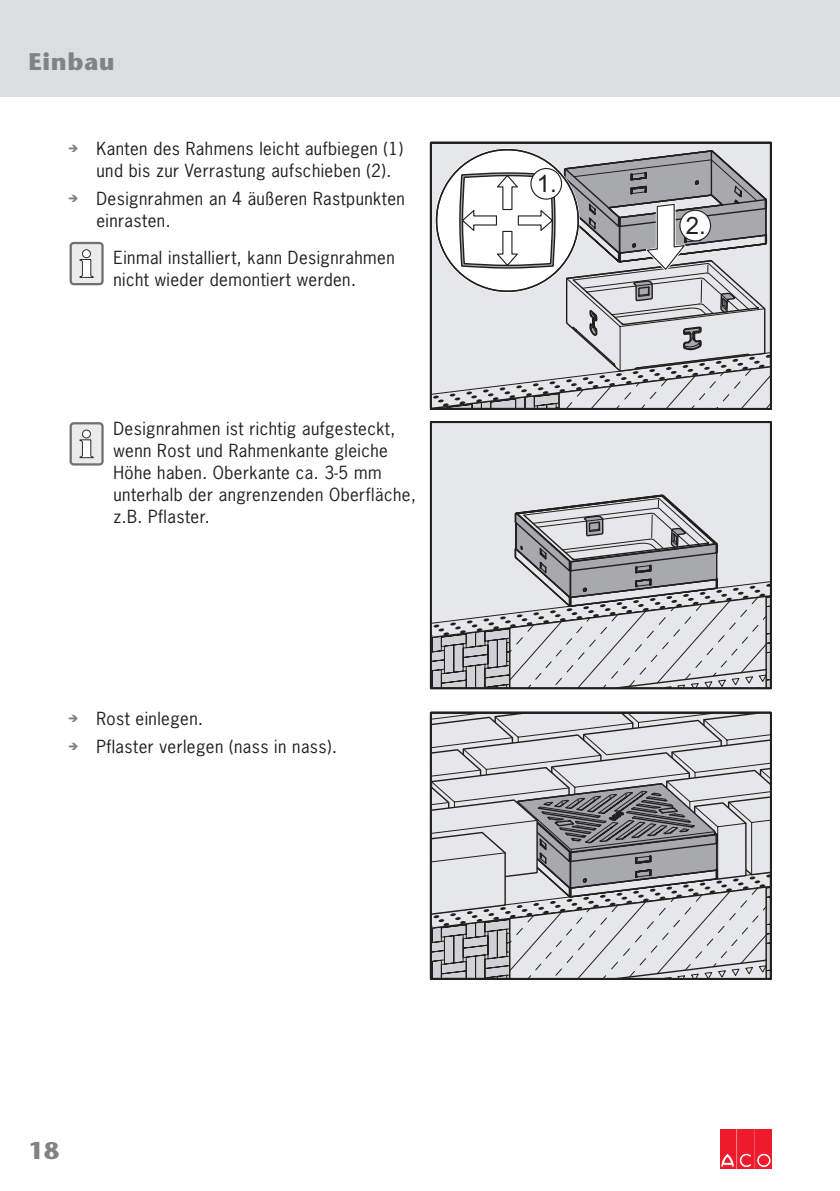
<style>
.page{position:relative;width:840px;height:1191px;background:#fff}
.page>*{position:absolute;margin:0;border:0;box-sizing:border-box;transform-origin:0 0}
.t1{font:700 24px "Stone Sans";letter-spacing:.03em;color:#808285}
.t2{font:24px "Arial";color:#231f20}
.t3{font:17px/22px "News Gothic";letter-spacing:.025em;color:#231f20}
</style>
<div class="page">
<div style="left:719px;top:1129px;width:16px;height:39px;background:#ee1b2d"></div>
<div style="left:719px;top:1129px;width:16px;height:39px;border:1px solid #ee1b2d"></div>
<div style="left:736px;top:1129px;width:17px;height:39px;background:#ee1b2d;border:1px solid #ee1b2d"></div>
<svg style="left:720px;top:1153px;width:31px;height:14px"></svg>
<div style="left:755px;top:1129px;width:16px;height:39px;background:#ee1b2d"></div>
<svg style="left:756px;top:1153px;width:14px;height:14px"></svg>
<div style="left:756px;top:1153px;width:14px;height:14px;border:1px solid #ee1b2d;border-radius:50%"></div>
<div style="left:758px;top:1155px;width:10px;height:10px;background:#ee1b2d;border-radius:50%"></div>
<div style="left:758px;top:1155px;width:10px;height:10px;border:1px solid #ee1b2d;border-radius:50%"></div>
<div style="left:0;top:0;width:839px;height:96px;background:#dcdddf"></div>
<div style="left:71px;top:243px;width:31px;height:41px;background:#ebebeb;border-radius:3px"></div>
<div style="left:69px;top:242px;width:35px;height:43px;border:2px solid #707070;border-radius:3px"></div>
<svg style="left:79px;top:259px;width:15px;height:19px"></svg>
<div style="left:82px;top:250px;width:8px;height:8px;background:#fff;border-radius:50%"></div>
<div style="left:82px;top:249px;width:9px;height:9px;border:1px solid #2e2e2e;border-radius:50%"></div>
<svg style="left:432px;top:145px;width:336px;height:262px"></svg>
<div style="left:530px;top:168px;width:31px;height:31px;background:#fff;border-radius:50%"></div>
<div style="left:530px;top:168px;width:31px;height:32px;border:1px solid #231f20;border-radius:50%"></div>
<div style="left:429px;top:142px;width:342px;height:268px;border:2px solid #231f20"></div>
<div style="left:71px;top:423px;width:31px;height:41px;background:#ebebeb;border-radius:3px"></div>
<div style="left:69px;top:422px;width:35px;height:43px;border:2px solid #707070;border-radius:3px"></div>
<svg style="left:79px;top:439px;width:15px;height:19px"></svg>
<div style="left:82px;top:430px;width:8px;height:8px;background:#fff;border-radius:50%"></div>
<div style="left:82px;top:430px;width:9px;height:8px;border:1px solid #2e2e2e;border-radius:50%"></div>
<svg style="left:432px;top:424px;width:336px;height:262px;background:#d0d0d2"></svg>
<div style="left:429px;top:421px;width:342px;height:268px;border:2px solid #231f20"></div>
<svg style="left:432px;top:715px;width:336px;height:261px;background:#c0c0c3"></svg>
<div style="left:429px;top:712px;width:342px;height:267px;border:2px solid #231f20"></div>
<h1 class="t1" style="left:28px;top:47px;width:88px">Einbau</h1>
<p class="t3" style="left:96px;top:138px;width:308px">Kanten des Rahmens leicht aufbiegen (1) und bis zur Verrastung aufschieben (2).</p>
<p class="t3" style="left:96px;top:188px;width:310px">Designrahmen an 4 äußeren Rastpunkten einrasten.</p>
<p class="t3" style="left:113px;top:247px;width:282px">Einmal installiert, kann Designrahmen nicht wieder demontiert werden.</p>
<p class="t3" style="left:113px;top:417px;width:304px">Designrahmen ist richtig aufgesteckt, wenn Rost und Rahmenkante gleiche<br>Höhe haben. Oberkante ca. 3-5 mm unterhalb der angrenzenden Oberfläche, z.B. Pflaster.</p>
<p class="t3" style="left:96px;top:705px;width:242px;line-height:27.6px">Rost einlegen.<br>Pflaster verlegen (nass in nass).</p>
<h1 class="t2" style="left:536px;top:167px;width:21px">1.</h1>
<h1 class="t2" style="left:685px;top:209px;width:21px">2.</h1>
<h1 class="t1" style="left:28px;top:1135px;width:32px">18</h1>
</div>
